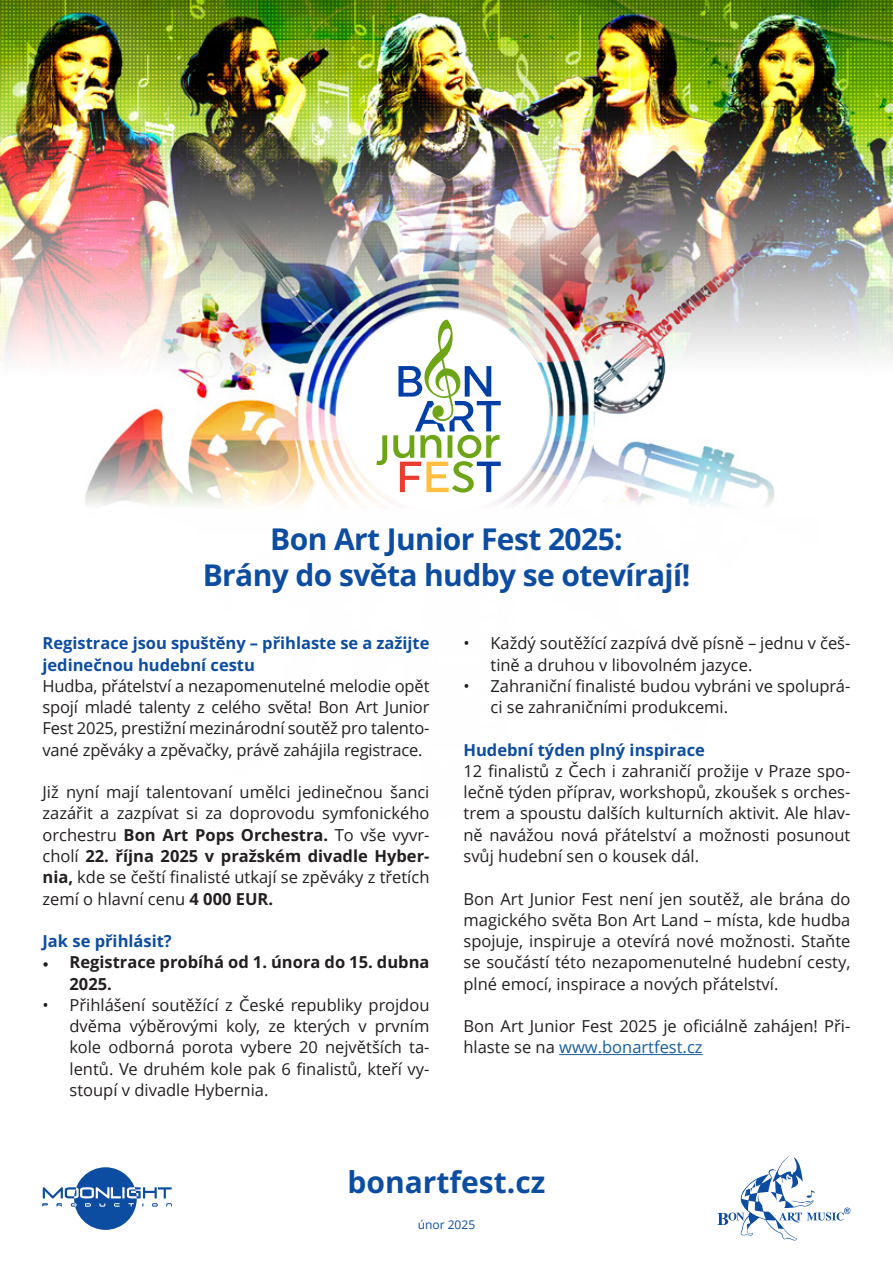
<style>
.page{position:relative;width:893px;height:1263px;background:#fff}
.page>*{position:absolute;margin:0;border:0;box-sizing:border-box;transform-origin:0 0}
.t1{font:700 30px "Open Sans";letter-spacing:-.02em;color:#0d4da1}
.t2{font:700 30px "Open Sans";color:#0d4da1}
.t3{font:16.5px/21.3px "Open Sans";color:#231f20;text-align:justify}
.t4{font:700 16.5px/21.3px "Open Sans";color:#0d4da1}
.t5{font:700 16.5px/21.3px "Open Sans";color:#231f20}
.t6{font:12px "Open Sans";color:#0d4da1}
.s1{font-weight:700}
.s2{font-family:"Minion Pro";font-weight:400}
.s3{color:#175d9e}
</style>
<div class="page">
<hr style="left:559px;top:1054px;width:144px;height:1px;background:#175d9e">
<img style="left:0;top:0;width:893px;height:506px">
<div style="left:334px;top:304px;width:221px;height:214px;background:#fff;opacity:.75"></div>
<div style="left:340px;top:309px;width:209px;height:203px;background:#fff;border-radius:50%"></div>
<svg style="left:376px;top:320px;width:125px;height:172px"></svg>
<svg style="left:717px;top:1156px;width:133px;height:85px"></svg>
<div style="left:74px;top:1167px;width:63px;height:63px;background:#0d4da1;border-radius:50%"></div>
<svg style="left:43px;top:1187px;width:129px;height:19px"></svg>
<p class="t1" style="left:270px;top:518px;width:354px">Bon Art Junior Fest 2025:</p>
<p class="t1" style="left:203px;top:554px;width:489px">Brány do světa hudby se otevírají!</p>
<p class="t4" style="left:43px;top:632px;width:388px">Registrace jsou spuštěny – přihlaste se a zažijte jedinečnou hudební cestu</p>
<p class="t3" style="left:43px;top:675px;width:388px">Hudba, přátelství a nezapomenutelné melodie opět spojí mladé talenty z celého světa! Bon Art Junior Fest 2025, prestižní mezinárodní soutěž pro talento&shy;vané zpěváky a zpěvačky, právě zahájila registrace.</p>
<p class="t3" style="left:43px;top:781px;width:388px">Již nyní mají talentovaní umělci jedinečnou šanci zazářit a zazpívat si za doprovodu symfonického orchestru <span class="s1">Bon Art Pops Orchestra.</span> To vše vyvr&shy;cholí <span class="s1">22. října 2025 v pražském divadle Hyber&shy;nia,</span> kde se čeští finalisté utkají se zpěváky z třetích zemí o hlavní cenu <span class="s1">4 000 EUR.</span></p>
<p class="t4" style="left:43px;top:930px;width:131px">Jak se přihlásit?</p>
<p class="t5" style="left:70px;top:951px;width:361px;text-indent:-27px"><span class="s2">•</span> Registrace probíhá od 1. února do 15. dubna<br>2025.</p>
<p class="t3" style="left:70px;top:994px;width:361px;text-indent:-27px">• Přihlášení soutěžící z České republiky projdou dvěma výběrovými koly, ze kterých v prvním kole odborná porota vybere 20 největších ta&shy;lentů. Ve druhém kole pak 6 finalistů, kteří vy&shy;stoupí v divadle Hybernia.</p>
<p class="t3" style="left:490px;top:632px;width:361px;text-indent:-27px">• Každý soutěžící zazpívá dvě písně – jednu v češ&shy;tině a druhou v libovolném jazyce.</p>
<p class="t3" style="left:490px;top:675px;width:361px;text-indent:-27px">• Zahraniční finalisté budou vybráni ve spoluprá&shy;ci se zahraničními produkcemi.</p>
<p class="t4" style="left:463px;top:739px;width:243px">Hudební týden plný inspirace</p>
<p class="t3" style="left:463px;top:760px;width:388px">12 finalistů z Čech i zahraničí prožije v Praze spo&shy;lečně týden příprav, workshopů, zkoušek s orches&shy;trem a spoustu dalších kulturních aktivit. Ale hlav&shy;ně navážou nová přátelství a možnosti posunout svůj hudební sen o kousek dál.</p>
<p class="t3" style="left:463px;top:887px;width:388px">Bon Art Junior Fest není jen soutěž, ale brána do magického světa Bon Art Land – místa, kde hudba spojuje, inspiruje a otevírá nové možnosti. Staňte se součástí této nezapomenutelné hudební cesty, plné emocí, inspirace a nových přátelství.</p>
<p class="t3" style="left:463px;top:1015px;width:388px">Bon Art Junior Fest 2025 je oficiálně zahájen! Při&shy;hlaste se na <span class="s3">www.bonartfest.cz</span></p>
<p class="t2" style="left:347px;top:1161px;width:199px">bonartfest.cz</p>
<p class="t6" style="left:418px;top:1216px;width:59px">únor 2025</p>
</div>
